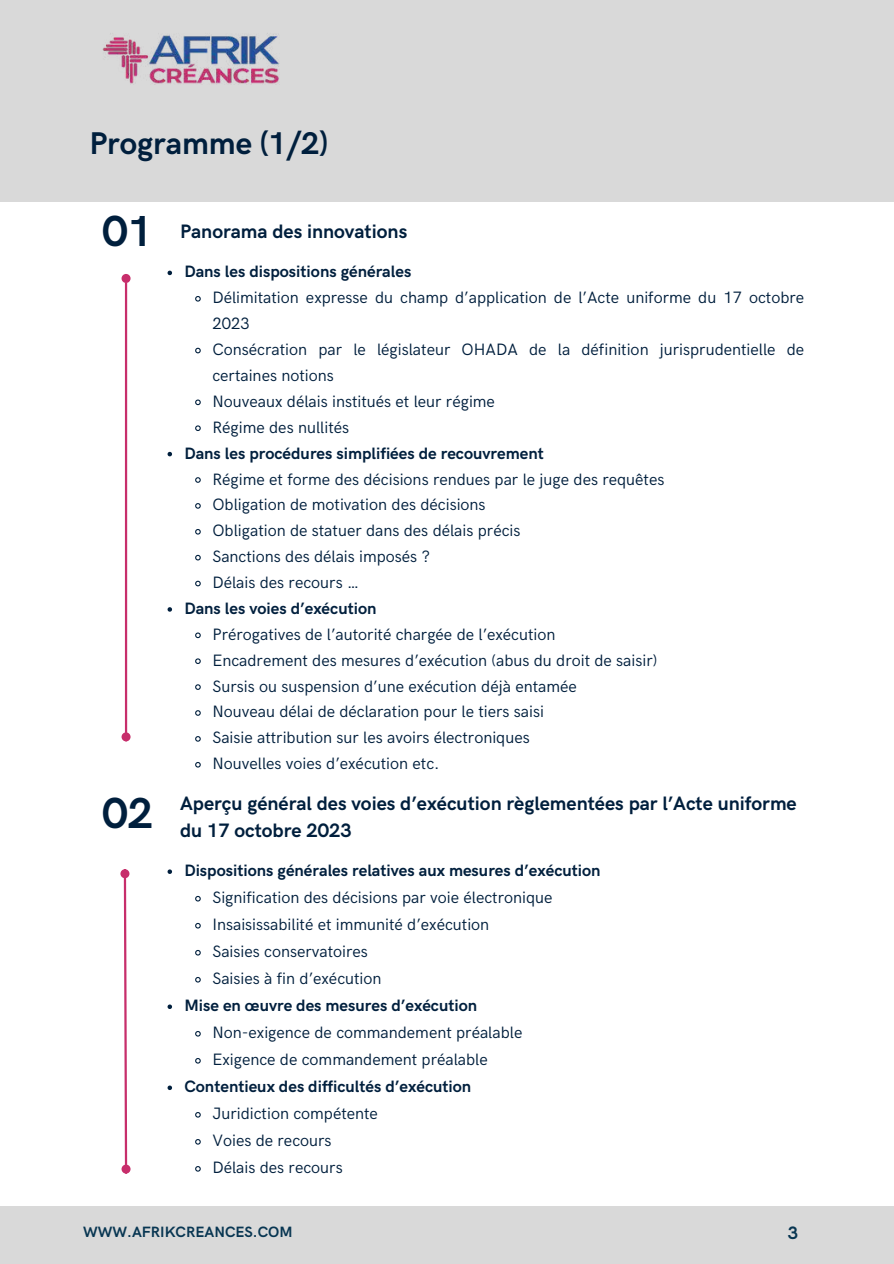
<style>
.page{position:relative;width:894px;height:1264px;background:#fff}
.page>*{position:absolute;margin:0;border:0;box-sizing:border-box;transform-origin:0 0}
.t1{font:700 43.5px "HK Grotesk";color:#001f3d}
.t2{font:700 31.5px "HK Grotesk";color:#001f3d}
.t3{font:700 19.5px/27px "HK Grotesk";color:#001f3d}
.t4{font:700 18px "HK Grotesk";color:#083652}
.t5{font:16.5px/25.8px "HK Grotesk";color:#001f3d}
.t6{font:700 16.5px "HK Grotesk";color:#001f3d}
.t7{font:700 15px "HK Grotesk";color:#083652}
</style>
<div class="page">
<svg style="left:123px;top:877px;width:5px;height:287px"></svg>
<div style="left:121px;top:870px;width:7px;height:7px;background:#c72e6b;border-radius:50%"></div>
<div style="left:120px;top:869px;width:9px;height:9px;border:2px solid #c72e6b;border-radius:50%"></div>
<div style="left:123px;top:1165px;width:6px;height:7px;background:#c72e6b;border-radius:50%"></div>
<div style="left:121px;top:1164px;width:9px;height:9px;border:2px solid #c72e6b;border-radius:50%"></div>
<div style="left:0;top:0;width:893px;height:202px;background:#d9d9d9"></div>
<hr style="left:125px;top:282px;width:2px;height:451px;background:#c72e6b">
<div style="left:123px;top:275px;width:6px;height:7px;background:#c72e6b;border-radius:50%"></div>
<div style="left:121px;top:274px;width:9px;height:9px;border:2px solid #c72e6b;border-radius:50%"></div>
<div style="left:123px;top:733px;width:6px;height:7px;background:#c72e6b;border-radius:50%"></div>
<div style="left:121px;top:732px;width:9px;height:9px;border:2px solid #c72e6b;border-radius:50%"></div>
<div style="left:0;top:1205px;width:893px;height:58px;background:#d9d9d9"></div>
<img style="left:102px;top:33px;width:178px;height:51px">
<svg style="left:167px;top:271px;width:5px;height:4px"></svg>
<svg style="left:195px;top:296px;width:6px;height:6px"></svg>
<svg style="left:195px;top:347px;width:6px;height:7px"></svg>
<svg style="left:195px;top:399px;width:6px;height:7px"></svg>
<svg style="left:195px;top:425px;width:6px;height:6px"></svg>
<svg style="left:167px;top:452px;width:5px;height:4px"></svg>
<svg style="left:195px;top:477px;width:6px;height:6px"></svg>
<svg style="left:195px;top:503px;width:6px;height:6px"></svg>
<svg style="left:195px;top:529px;width:6px;height:6px"></svg>
<svg style="left:195px;top:554px;width:6px;height:7px"></svg>
<svg style="left:195px;top:580px;width:6px;height:7px"></svg>
<svg style="left:167px;top:607px;width:5px;height:4px"></svg>
<svg style="left:195px;top:632px;width:6px;height:7px"></svg>
<svg style="left:195px;top:658px;width:6px;height:6px"></svg>
<svg style="left:195px;top:684px;width:6px;height:6px"></svg>
<svg style="left:195px;top:710px;width:6px;height:6px"></svg>
<svg style="left:195px;top:736px;width:6px;height:6px"></svg>
<svg style="left:195px;top:762px;width:6px;height:6px"></svg>
<svg style="left:167px;top:869px;width:5px;height:5px"></svg>
<svg style="left:195px;top:895px;width:6px;height:7px"></svg>
<svg style="left:195px;top:922px;width:6px;height:7px"></svg>
<svg style="left:195px;top:950px;width:6px;height:6px"></svg>
<svg style="left:195px;top:977px;width:6px;height:6px"></svg>
<svg style="left:167px;top:1004px;width:5px;height:5px"></svg>
<svg style="left:195px;top:1031px;width:6px;height:6px"></svg>
<svg style="left:195px;top:1058px;width:6px;height:6px"></svg>
<svg style="left:167px;top:1085px;width:5px;height:5px"></svg>
<svg style="left:195px;top:1112px;width:6px;height:6px"></svg>
<svg style="left:195px;top:1139px;width:6px;height:6px"></svg>
<svg style="left:195px;top:1166px;width:6px;height:6px"></svg>
<h2 class="t2" style="left:89px;top:125px;width:240px">Programme (1/2)</h2>
<h1 class="t1" style="left:102px;top:206px;width:52px">01</h1>
<p class="t3" style="left:180px;top:218px;width:229px">Panorama des innovations</p>
<p class="t6" style="left:184px;top:262px;width:228px">Dans les dispositions générales</p>
<p class="t5" style="left:212px;top:285px;width:593px">Délimitation expresse du champ d’application de l’Acte uniforme du 17 octobre 2023<br>Consécration par le législateur OHADA de la définition jurisprudentielle de certaines notions<br>Nouveaux délais institués et leur régime<br>Régime des nullités</p>
<p class="t6" style="left:184px;top:444px;width:361px">Dans les procédures simplifiées de recouvrement</p>
<p class="t5" style="left:212px;top:466px;width:453px">Régime et forme des décisions rendues par le juge des requêtes Obligation de motivation des décisions<br>Obligation de statuer dans des délais précis<br>Sanctions des délais imposés ?<br>Délais des recours …</p>
<p class="t6" style="left:184px;top:599px;width:194px">Dans les voies d’exécution</p>
<p class="t5" style="left:212px;top:622px;width:446px">Prérogatives de l’autorité chargée de l’exécution<br>Encadrement des mesures d’exécution (abus du droit de saisir)<br>Sursis ou suspension d’une exécution déjà entamée<br>Nouveau délai de déclaration pour le tiers saisi<br>Saisie attribution sur les avoirs électroniques<br>Nouvelles voies d’exécution etc.</p>
<h1 class="t1" style="left:102px;top:789px;width:52px">02</h1>
<p class="t3" style="left:180px;top:790px;width:618px">Aperçu général des voies d’exécution règlementées par l’Acte uniforme du 17 octobre 2023</p>
<p class="t6" style="left:184px;top:861px;width:417px">Dispositions générales relatives aux mesures d’exécution</p>
<p class="t5" style="left:212px;top:884px;width:341px;line-height:27px">Signification des décisions par voie électronique Insaisissabilité et immunité d’exécution<br>Saisies conservatoires<br>Saisies à fin d’exécution</p>
<p class="t6" style="left:184px;top:996px;width:294px">Mise en œuvre des mesures d’exécution</p>
<p class="t5" style="left:212px;top:1019px;width:311px;line-height:27px">Non-exigence de commandement préalable<br>Exigence de commandement préalable</p>
<p class="t6" style="left:184px;top:1077px;width:288px">Contentieux des difficultés d’exécution</p>
<p class="t5" style="left:212px;top:1100px;width:167px;line-height:27px">Juridiction compétente<br>Voies de recours<br>Délais des recours</p>
<p class="t7" style="left:83px;top:1223px;width:211px">WWW.AFRIKCREANCES.COM</p>
<p class="t4" style="left:787px;top:1222px;width:12px">3</p>
</div>
